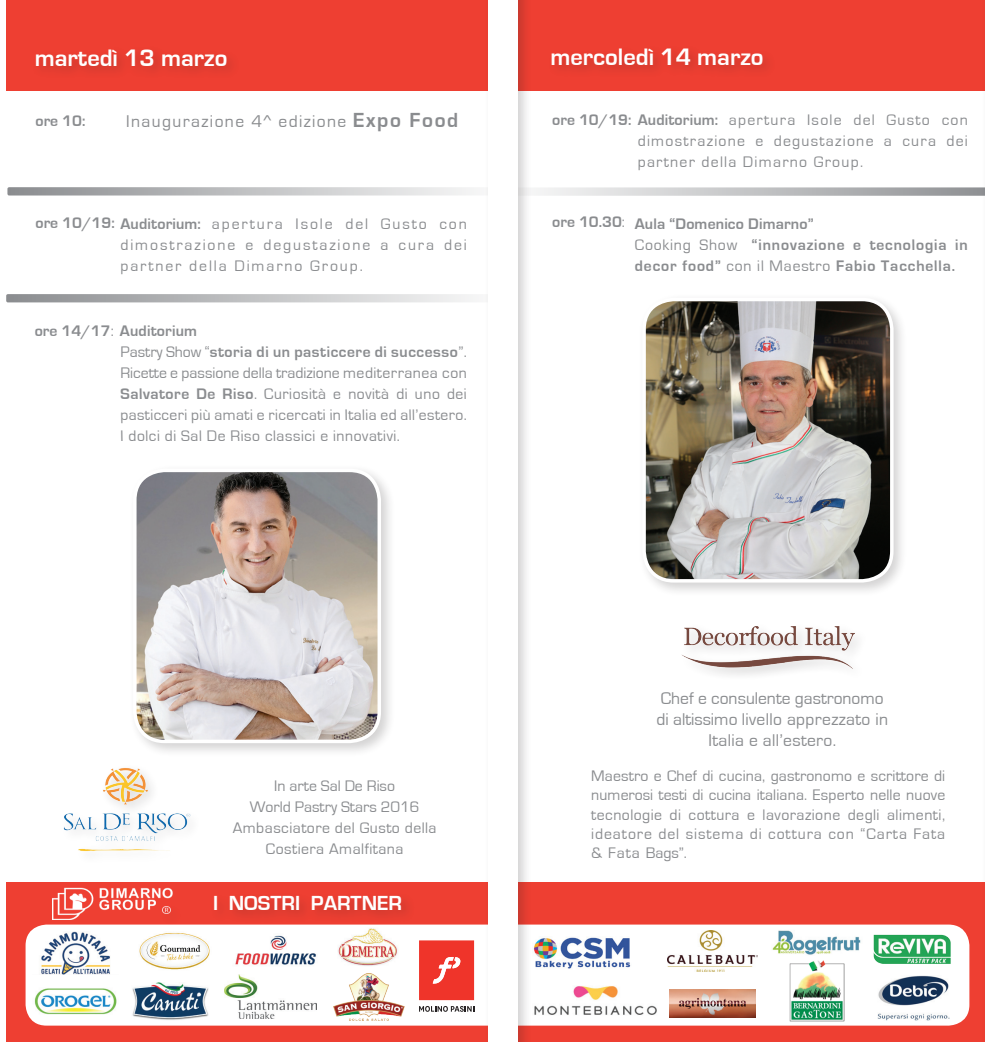
<style>
.page{position:relative;width:993px;height:1042px;background:#fff}
.page>*{position:absolute;margin:0;border:0;box-sizing:border-box;transform-origin:0 0}
.t1{font:700 24.5px "Eurostile";color:#fff}
.t2{font:700 21px "Eurostile";color:#fff}
.t3{font:17.5px/21px "Eurostile";color:#8a8c8f;text-align:center}
.t4{font:17.5px "Eurostile";letter-spacing:.08em;color:#8a8c8f}
.t5{font:15.75px/21px "Eurostile";letter-spacing:.06em;color:#8a8c8f;text-align:justify}
.t6{font:700 15.75px/21px "Eurostile";letter-spacing:.01em;color:#8a8c8f}
.t7{font:15.75px/21px "Eurostile";letter-spacing:.03em;color:#8a8c8f;text-align:center}
.s1{font-weight:700;font-size:21px}
.s2{font-weight:700}
.s3{font-weight:400}
</style>
<div class="page">
<div style="left:6px;top:0;width:984px;height:249px;background:#ee3f32"></div>
<div style="left:6px;top:91px;width:984px;height:194px;background:#fff"></div>
<div style="left:6px;top:882px;width:984px;height:160px;background:#ee3f32"></div>
<svg style="left:6px;top:294px;width:499px;height:8px"></svg>
<div style="left:26px;top:924px;width:943px;height:101px;background:#fff;border-radius:21px"></div>
<img style="left:41px;top:932px;width:69px;height:42px">
<img style="left:534px;top:937px;width:97px;height:32px">
<img style="left:534px;top:986px;width:123px;height:29px">
<img style="left:669px;top:989px;width:85px;height:28px">
<img style="left:877px;top:975px;width:71px;height:46px">
<div style="left:31px;top:45px;width:209px;height:35px;background:#e93e31"></div>
<div style="left:547px;top:44px;width:229px;height:35px;background:#e93e31"></div>
<div style="left:210px;top:892px;width:205px;height:32px;background:#e73d31"></div>
<img style="left:873px;top:934px;width:78px;height:30px">
<img style="left:139px;top:932px;width:71px;height:38px">
<svg style="left:7px;top:187px;width:499px;height:8px"></svg>
<svg style="left:534px;top:187px;width:446px;height:9px"></svg>
<img style="left:333px;top:973px;width:71px;height:48px">
<img style="left:34px;top:988px;width:83px;height:27px">
<img style="left:52px;top:887px;width:121px;height:32px">
<div style="left:158px;top:902px;width:26px;height:26px;background:#231f20;opacity:.1"></div>
<svg style="left:162px;top:906px;width:8px;height:8px"></svg>
<div style="left:128px;top:464px;width:267px;height:293px;background:#231f20;opacity:.2"></div>
<img style="left:135px;top:470px;width:244px;height:271px">
<div style="left:133px;top:469px;width:248px;height:274px;border:4px solid #fff;border-radius:30px"></div>
<div style="left:483px;top:0;width:49px;height:1042px;background:#231f20;opacity:.2"></div>
<div style="left:488px;top:0;width:29px;height:1042px;background:#fff"></div>
<div style="left:980px;top:0;width:10px;height:1042px;background:#231f20;opacity:.2"></div>
<div style="left:985px;top:0;width:5px;height:1042px;background:#fff"></div>
<svg style="left:419px;top:940px;width:55px;height:60px"></svg>
<svg style="left:419px;top:1006px;width:55px;height:6px"></svg>
<img style="left:772px;top:930px;width:89px;height:25px">
<img style="left:132px;top:982px;width:77px;height:38px">
<img style="left:338px;top:928px;width:60px;height:38px">
<img style="left:235px;top:935px;width:81px;height:30px">
<img style="left:225px;top:974px;width:91px;height:44px">
<img style="left:667px;top:931px;width:90px;height:41px">
<img style="left:789px;top:960px;width:55px;height:61px">
<img style="left:63px;top:767px;width:128px;height:85px">
<div style="left:637px;top:293px;width:270px;height:304px;background:#231f20;opacity:.2"></div>
<img style="left:644px;top:299px;width:247px;height:282px">
<div style="left:642px;top:298px;width:251px;height:284px;border:4px solid #fff;border-radius:30px"></div>
<img style="left:682px;top:626px;width:176px;height:49px">
<h1 class="t1" style="left:35px;top:45px;width:194px">martedì 13 marzo</h1>
<p class="t6" style="left:35px;top:111px;width:51px">ore 10:</p>
<p class="t4" style="left:126px;top:112px;width:333px">Inaugurazione 4^ edizione <span class="s1">Expo Food</span></p>
<p class="t5" style="left:120px;top:213px;width:348px;text-indent:-85px"><span class="s2">ore 10/19: Auditorium:</span> apertura Isole del Gusto con dimostrazione e degustazione a cura dei partner della Dimarno Group.</p>
<p class="t6" style="left:35px;top:320px;width:164px">ore 14/17<span class="s3">:</span> Auditorium</p>
<p class="t5" style="left:120px;top:342px;width:348px">Pastry Show “<span class="s2">storia di un pasticcere di successo</span>”.<br>Ricette e passione della tradizione mediterranea con <span class="s2">Salvatore De Riso</span>. Curiosità e novità di uno dei pasticceri più amati e ricercati in Italia ed all’estero.<br>I dolci di Sal De Riso classici e innovativi.</p>
<h1 class="t1" style="left:550px;top:43px;width:214px">mercoledì 14 marzo</h1>
<p class="t5" style="left:637px;top:110px;width:331px;text-indent:-85px"><span class="s2">ore 10/19: Auditorium:</span> apertura Isole del Gusto con dimostrazione e degustazione a cura dei partner della Dimarno Group.</p>
<p class="t6" style="left:552px;top:212px;width:74px">ore 10.30<span class="s3">:</span></p>
<p class="t6" style="left:634px;top:213px;width:180px">Aula “Domenico Dimarno”</p>
<p class="t6" style="left:634px;top:234px;width:335px"><span class="s3">Cooking Show</span> “innovazione e tecnologia in decor food” <span class="s3">con il Maestro</span> Fabio Tacchella.</p>
<p class="t7" style="left:233px;top:775px;width:205px">In arte Sal De Riso<br>World Pastry Stars 2016<br>Ambasciatore del Gusto della<br>Costiera Amalfitana</p>
<h2 class="t2" style="left:213px;top:892px;width:190px">I NOSTRI PARTNER</h2>
<p class="t3" style="left:656px;top:688px;width:233px">Chef e consulente gastronomo di altissimo livello apprezzato in<br>Italia e all’estero.</p>
<p class="t5" style="left:591px;top:766px;width:355px;line-height:19.2px">Maestro e Chef di cucina, gastronomo e scrittore di numerosi testi di cucina italiana. Esperto nelle nuove tecnologie di cottura e lavorazione degli alimenti, ideatore del sistema di cottura con “Carta Fata &amp; Fata Bags”.</p>
</div>
